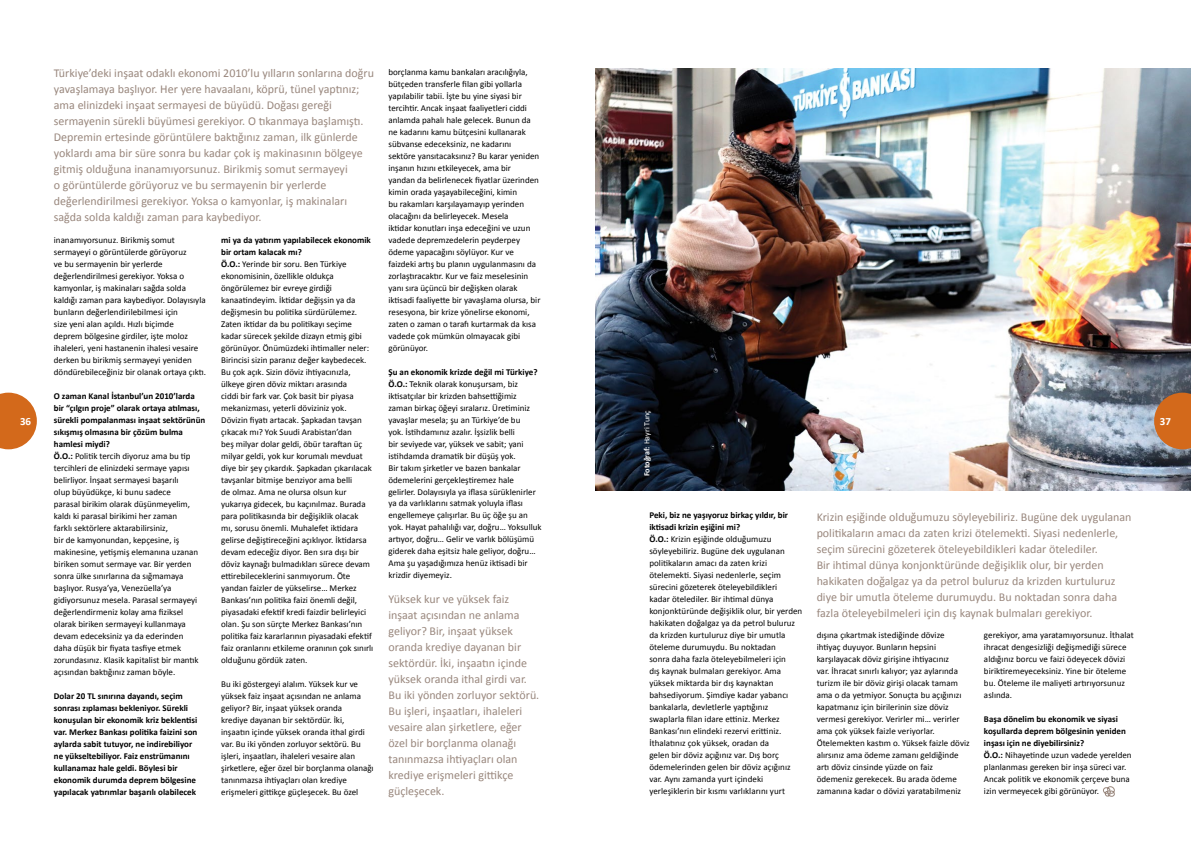
<style>
.page{position:relative;width:1191px;height:842px;background:#fff}
.page>*{position:absolute;margin:0;border:0;box-sizing:border-box;transform-origin:0 0}
.t1{font:12px/16px "Calibri";color:#99877d}
.t2{font:700 11px "Calibri";color:#fff}
.t3{font:9px/12px "Calibri";color:#000}
.t4{font:700 9px/12px "Calibri";color:#000}
.t5{font:700 8px "Calibri";letter-spacing:-.005em;color:#fff}
.s1{font-weight:700}
.s2{font-weight:400}
</style>
<div class="page">
<img style="left:595px;top:68px;width:596px;height:422px">
<svg style="left:0;top:393px;width:37px;height:56px;background:#da8140"></svg>
<svg style="left:1154px;top:393px;width:37px;height:56px;background:#c56f30"></svg>
<svg style="left:1103px;top:786px;width:12px;height:11px"></svg>
<p class="t3" style="left:388px;top:66px;width:153px">borçlanma kamu bankaları aracılığıyla, bütçeden transferle filan gibi yollarla yapılabilir tabii. İşte bu yine siyasi bir tercihtir. Ancak inşaat faaliyetleri ciddi anlamda pahalı hale gelecek. Bunun da ne kadarını kamu bütçesini kullanarak sübvanse edeceksiniz, ne kadarını sektöre yansıtacaksınız? Bu karar yeniden inşanın hızını etkileyecek, ama bir<br>yandan da belirlenecek fiyatlar üzerinden kimin orada yaşayabileceğini, kimin<br>bu rakamları karşılayamayıp yerinden olacağını da belirleyecek. Mesela<br>iktidar konutları inşa edeceğini ve uzun vadede depremzedelerin peyderpey ödeme yapacağını söylüyor. Kur ve faizdeki artış bu planın uygulanmasını da zorlaştıracaktır. Kur ve faiz meselesinin yanı sıra üçüncü bir değişken olarak iktisadi faaliyette bir yavaşlama olursa, bir resesyona, bir krize yönelirse ekonomi, zaten o zaman o tarafı kurtarmak da kısa vadede çok mümkün olmayacak gibi görünüyor.</p>
<p class="t3" style="left:388px;top:366px;width:155px"><span class="s1">Şu an ekonomik krizde değil mi Türkiye?<br>Ö.O.:</span> Teknik olarak konuşursam, biz iktisatçılar bir krizden bahsettiğimiz zaman birkaç öğeyi sıralarız. Üretiminiz yavaşlar mesela; şu an Türkiye’de bu<br>yok. İstihdamınız azalır. İşsizlik belli<br>bir seviyede var, yüksek ve sabit; yani istihdamda dramatik bir düşüş yok.<br>Bir takım şirketler ve bazen bankalar ödemelerini gerçekleştiremez hale gelirler. Dolayısıyla ya iflasa sürüklenirler ya da varlıklarını satmak yoluyla iflası engellemeye çalışırlar. Bu üç öğe şu an yok. Hayat pahalılığı var, doğru… Yoksulluk artıyor, doğru… Gelir ve varlık bölüşümü giderek daha eşitsiz hale geliyor, doğru… Ama şu yaşadığımıza henüz iktisadi bir krizdir diyemeyiz.</p>
<p class="t1" style="left:54px;top:65px;width:322px">Türkiye’deki inşaat odaklı ekonomi 2010’lu yılların sonlarına doğru yavaşlamaya başlıyor. Her yere havaalanı, köprü, tünel yaptınız; ama elinizdeki inşaat sermayesi de büyüdü. Doğası gereği sermayenin sürekli büyümesi gerekiyor. O tıkanmaya başlamıştı.<br>Depremin ertesinde görüntülere baktığınız zaman, ilk günlerde yoklardı ama bir süre sonra bu kadar çok iş makinasının bölgeye gitmiş olduğuna inanamıyorsunuz. Birikmiş somut sermayeyi<br>o görüntülerde görüyoruz ve bu sermayenin bir yerlerde değerlendirilmesi gerekiyor. Yoksa o kamyonlar, iş makinaları sağda solda kaldığı zaman para kaybediyor.</p>
<p class="t3" style="left:221px;top:234px;width:154px"><span class="s1">mi ya da yatırım yapılabilecek ekonomik bir ortam kalacak mı?<br>Ö.O.:</span> Yerinde bir soru. Ben Türkiye ekonomisinin, özellikle oldukça öngörülemez bir evreye girdiği kanaatindeyim. İktidar değişsin ya da değişmesin bu politika sürdürülemez.<br>Zaten iktidar da bu politikayı seçime kadar sürecek şekilde dizayn etmiş gibi görünüyor. Önümüzdeki ihtimaller neler:<br>Birincisi sizin paranız değer kaybedecek.<br>Bu çok açık. Sizin döviz ihtiyacınızla, ülkeye giren döviz miktarı arasında<br>ciddi bir fark var. Çok basit bir piyasa mekanizması, yeterli döviziniz yok.<br>Dövizin fiyatı artacak. Şapkadan tavşan çıkacak mı? Yok Suudi Arabistan’dan<br>beş milyar dolar geldi, öbür taraftan üç milyar geldi, yok kur korumalı mevduat diye bir şey çıkardık. Şapkadan çıkarılacak tavşanlar bitmişe benziyor ama belli<br>de olmaz. Ama ne olursa olsun kur yukarıya gidecek, bu kaçınılmaz. Burada para politikasında bir değişiklik olacak<br>mı, sorusu önemli. Muhalefet iktidara gelirse değiştireceğini açıklıyor. İktidarsa devam edeceğiz diyor. Ben sıra dışı bir döviz kaynağı bulmadıkları sürece devam ettirebileceklerini sanmıyorum. Öte yandan faizler de yükselirse… Merkez Bankası’nın politika faizi önemli değil, piyasadaki efektif kredi faizdir belirleyici olan. Şu son sürçte Merkez Bankası’nın politika faiz kararlarının piyasadaki efektif faiz oranlarını etkileme oranının çok sınırlı olduğunu gördük zaten.</p>
<p class="t3" style="left:221px;top:678px;width:154px">Bu iki göstergeyi alalım. Yüksek kur ve yüksek faiz inşaat açısından ne anlama geliyor? Bir, inşaat yüksek oranda<br>krediye dayanan bir sektördür. İki, inşaatın içinde yüksek oranda ithal girdi var. Bu iki yönden zorluyor sektörü. Bu işleri, inşaatları, ihaleleri vesaire alan şirketlere, eğer özel bir borçlanma olanağı tanınmazsa ihtiyaçları olan krediye erişmeleri gittikçe güçleşecek. Bu özel</p>
<p class="t3" style="left:54px;top:234px;width:154px">inanamıyorsunuz. Birikmiş somut sermayeyi o görüntülerde görüyoruz<br>ve bu sermayenin bir yerlerde değerlendirilmesi gerekiyor. Yoksa o kamyonlar, iş makinaları sağda solda kaldığı zaman para kaybediyor. Dolayısıyla bunların değerlendirilebilmesi için<br>size yeni alan açıldı. Hızlı biçimde<br>deprem bölgesine girdiler, işte moloz ihaleleri, yeni hastanenin ihalesi vesaire derken bu birikmiş sermayeyi yeniden döndürebileceğiniz bir olanak ortaya çıktı.</p>
<p class="t3" style="left:54px;top:390px;width:153px"><span class="s1">O zaman Kanal İstanbul’un 2010’larda bir “çılgın proje” olarak ortaya atılması, sürekli pompalanması inşaat sektörünün sıkışmış olmasına bir çözüm bulma hamlesi miydi?<br>Ö.O.:</span> Politik tercih diyoruz ama bu tip tercihleri de elinizdeki sermaye yapısı belirliyor. İnşaat sermayesi başarılı<br>olup büyüdükçe, ki bunu sadece<br>parasal birikim olarak düşünmeyelim, kaldı ki parasal birikimi her zaman<br>farklı sektörlere aktarabilirsiniz,<br>bir de kamyonundan, kepçesine, iş makinesine, yetişmiş elemanına uzanan biriken somut sermaye var. Bir yerden sonra ülke sınırlarına da sığmamaya başlıyor. Rusya’ya, Venezüella’ya gidiyorsunuz mesela. Parasal sermayeyi değerlendirmeniz kolay ama fiziksel olarak biriken sermayeyi kullanmaya devam edeceksiniz ya da ederinden<br>daha düşük bir fiyata tasfiye etmek zorundasınız. Klasik kapitalist bir mantık açısından baktığınız zaman böyle.</p>
<p class="t4" style="left:54px;top:690px;width:145px">Dolar 20 TL sınırına dayandı, seçim sonrası zıplaması bekleniyor. Sürekli konuşulan bir ekonomik kriz beklentisi var. Merkez Bankası politika faizini son aylarda sabit tutuyor, ne indirebiliyor ne yükseltebiliyor. Faiz enstrümanını kullanamaz hale geldi. Böylesi bir ekonomik durumda deprem bölgesine yapılacak yatırımlar başarılı olabilecek</p>
<p class="t5" style="left:641px;top:476px;width:67px;rotate:-90deg">Fotoğraf: <span class="s2">Hayri Tunç</span></p>
<p class="t2" style="left:20px;top:414px;width:13px">36</p>
<p class="t2" style="left:1159px;top:414px;width:13px">37</p>
<p class="t3" style="left:649px;top:509px;width:154px"><span class="s1">Peki, biz ne yaşıyoruz birkaç yıldır, bir iktisadi krizin eşiğini mi?<br>Ö.O.:</span> Krizin eşiğinde olduğumuzu söyleyebiliriz. Bugüne dek uygulanan politikaların amacı da zaten krizi ötelemekti. Siyasi nedenlerle, seçim sürecini gözeterek öteleyebildikleri<br>kadar ötelediler. Bir ihtimal dünya konjonktüründe değişiklik olur, bir yerden hakikaten doğalgaz ya da petrol buluruz da krizden kurtuluruz diye bir umutla öteleme durumuydu. Bu noktadan<br>sonra daha fazla öteleyebilmeleri için<br>dış kaynak bulmaları gerekiyor. Ama yüksek miktarda bir dış kaynaktan bahsediyorum. Şimdiye kadar yabancı bankalarla, devletlerle yaptığınız swaplarla filan idare ettiniz. Merkez Bankası’nın elindeki rezervi erittiniz.<br>İthalatınız çok yüksek, oradan da<br>gelen bir döviz açığınız var. Dış borç ödemelerinden gelen bir döviz açığınız var. Aynı zamanda yurt içindeki yerleşiklerin bir kısmı varlıklarını yurt</p>
<p class="t1" style="left:816px;top:509px;width:316px">Krizin eşiğinde olduğumuzu söyleyebiliriz. Bugüne dek uygulanan politikaların amacı da zaten krizi ötelemekti. Siyasi nedenlerle, seçim sürecini gözeterek öteleyebildikleri kadar ötelediler.<br>Bir ihtimal dünya konjonktüründe değişiklik olur, bir yerden hakikaten doğalgaz ya da petrol buluruz da krizden kurtuluruz diye bir umutla öteleme durumuydu. Bu noktadan sonra daha fazla öteleyebilmeleri için dış kaynak bulmaları gerekiyor.</p>
<p class="t1" style="left:388px;top:591px;width:152px">Yüksek kur ve yüksek faiz inşaat açısından ne anlama geliyor? Bir, inşaat yüksek oranda krediye dayanan bir sektördür. İki, inşaatın içinde yüksek oranda ithal girdi var.<br>Bu iki yönden zorluyor sektörü.<br>Bu işleri, inşaatları, ihaleleri vesaire alan şirketlere, eğer özel bir borçlanma olanağı tanınmazsa ihtiyaçları olan krediye erişmeleri gittikçe güçleşecek.</p>
<p class="t3" style="left:816px;top:629px;width:155px">dışına çıkartmak istediğinde dövize ihtiyaç duyuyor. Bunların hepsini karşılayacak döviz girişine ihtiyacınız<br>var. İhracat sınırlı kalıyor; yaz aylarında turizm ile bir döviz girişi olacak tamam ama o da yetmiyor. Sonuçta bu açığınızı kapatmanız için birilerinin size döviz vermesi gerekiyor. Verirler mi… verirler ama çok yüksek faizle veriyorlar.<br>Ötelemekten kastım o. Yüksek faizle döviz alırsınız ama ödeme zamanı geldiğinde artı döviz cinsinde yüzde on faiz ödemeniz gerekecek. Bu arada ödeme zamanına kadar o dövizi yaratabilmeniz</p>
<p class="t3" style="left:984px;top:629px;width:151px">gerekiyor, ama yaratamıyorsunuz. İthalat ihracat dengesizliği değişmediği sürece aldığınız borcu ve faizi ödeyecek dövizi biriktiremeyeceksiniz. Yine bir öteleme bu. Öteleme ile maliyeti artırıyorsunuz aslında.</p>
<p class="t3" style="left:984px;top:713px;width:149px"><span class="s1">Başa dönelim bu ekonomik ve siyasi koşullarda deprem bölgesinin yeniden inşası için ne diyebilirsiniz?<br>Ö.O.:</span> Nihayetinde uzun vadede yerelden planlanması gereken bir inşa süreci var.<br>Ancak politik ve ekonomik çerçeve buna izin vermeyecek gibi görünüyor.</p>
</div>
